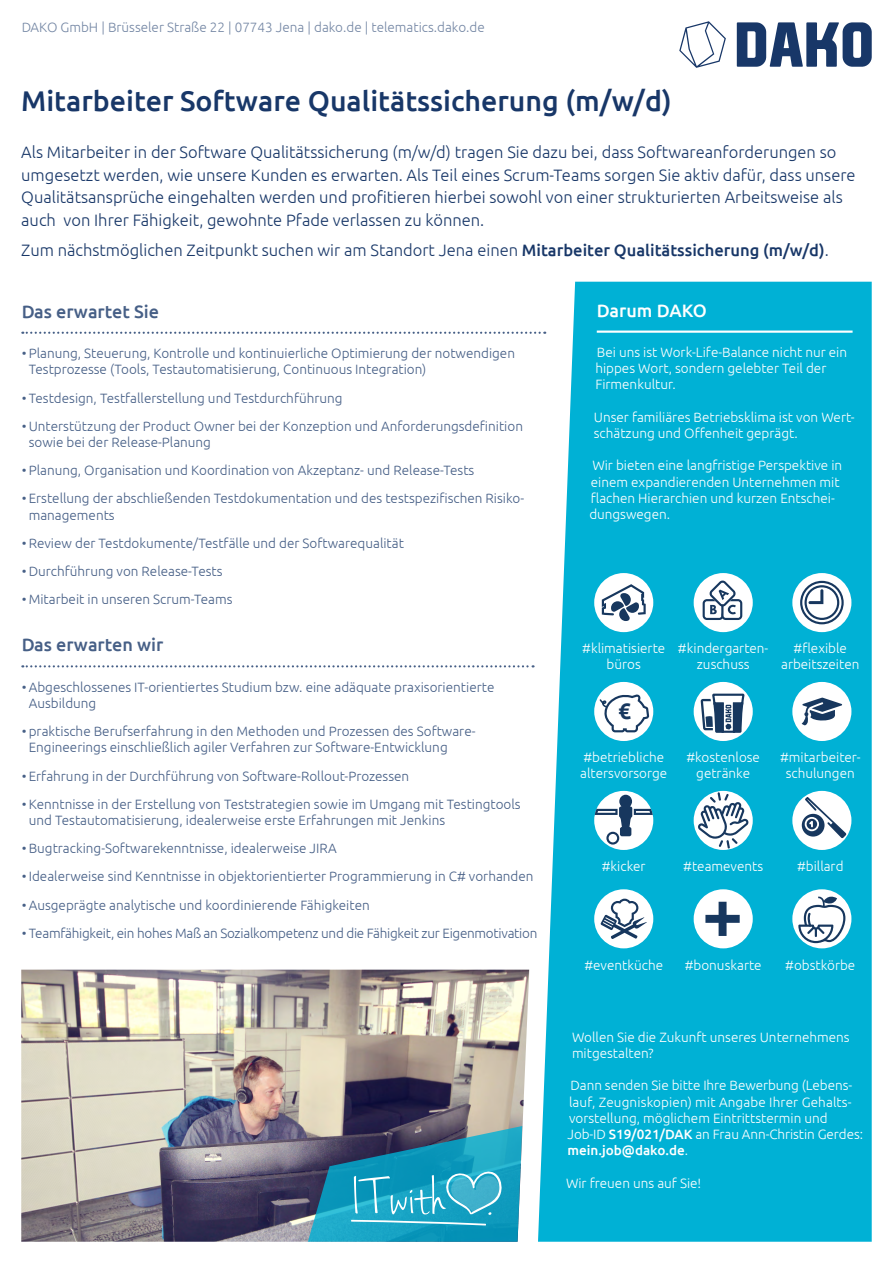
<style>
.page{position:relative;width:893px;height:1263px;background:#fff}
.page>*{position:absolute;margin:0;border:0;box-sizing:border-box;transform-origin:0 0}
.t1{font:500 28.5px "Ubuntu";color:#183768}
.t2{font:700 22.35px "Ubuntu";color:#17375e}
.t3{font:500 18px "Ubuntu";color:#183768}
.t4{font:500 18px "Ubuntu";color:#fff}
.t5{font:300 16.5px/22.5px "Ubuntu";color:#183768}
.t6{font:300 13.5px/16.2px "Ubuntu";color:#183768}
.t7{font:300 13.5px/16.2px "Ubuntu";color:#fff}
.t8{font:300 13.5px "Ubuntu";letter-spacing:-.02em;color:#183768}
.s1{font-weight:500}
</style>
<div class="page">
<svg style="left:538px;top:282px;width:334px;height:960px;background:#10b5d7"></svg>
<svg style="left:679px;top:21px;width:47px;height:47px"></svg>
<svg style="left:737px;top:22px;width:135px;height:45px"></svg>
<div style="left:792px;top:573px;width:59px;height:59px;background:#fff;border-radius:50%"></div>
<svg style="left:800px;top:581px;width:44px;height:43px"></svg>
<div style="left:594px;top:573px;width:59px;height:59px;background:#fff;border-radius:50%"></div>
<div style="left:594px;top:889px;width:59px;height:59px;background:#fff;border-radius:50%"></div>
<svg style="left:600px;top:899px;width:47px;height:40px"></svg>
<div style="left:694px;top:573px;width:59px;height:59px;background:#fff;border-radius:50%"></div>
<svg style="left:703px;top:580px;width:39px;height:40px"></svg>
<div style="left:792px;top:791px;width:59px;height:59px;background:#fff;border-radius:50%"></div>
<svg style="left:802px;top:797px;width:44px;height:41px"></svg>
<div style="left:792px;top:889px;width:59px;height:59px;background:#fff;border-radius:50%"></div>
<div style="left:694px;top:682px;width:59px;height:59px;background:#fff;border-radius:50%"></div>
<div style="left:594px;top:791px;width:59px;height:59px;background:#fff;border-radius:50%"></div>
<svg style="left:595px;top:795px;width:58px;height:49px"></svg>
<div style="left:694px;top:791px;width:59px;height:59px;background:#fff;border-radius:50%"></div>
<svg style="left:697px;top:792px;width:52px;height:56px"></svg>
<div style="left:694px;top:889px;width:59px;height:59px;background:#fff;border-radius:50%"></div>
<div style="left:792px;top:682px;width:59px;height:59px;background:#fff;border-radius:50%"></div>
<div style="left:594px;top:682px;width:59px;height:59px;background:#fff;border-radius:50%"></div>
<svg style="left:599px;top:694px;width:50px;height:38px"></svg>
<hr style="left:597px;top:331px;width:256px;height:2px;background:#fff">
<svg style="left:22px;top:332px;width:523px;height:2px"></svg>
<svg style="left:22px;top:665px;width:512px;height:2px"></svg>
<svg style="left:802px;top:698px;width:40px;height:27px"></svg>
<svg style="left:602px;top:584px;width:44px;height:37px"></svg>
<div style="left:712px;top:694px;width:32px;height:11px;border:2px solid #17375e"></div>
<svg style="left:701px;top:699px;width:44px;height:35px"></svg>
<svg style="left:798px;top:893px;width:47px;height:50px"></svg>
<svg style="left:705px;top:902px;width:35px;height:34px"></svg>
<img style="left:21px;top:970px;width:508px;height:272px">
<svg style="left:308px;top:1126px;width:214px;height:116px;background:#3091ae"></svg>
<p class="t6" style="left:21px;top:18px;width:465px">DAKO GmbH | Brüsseler Straße 22 | 07743 Jena | dako.de | telematics.dako.de</p>
<h1 class="t1" style="left:21px;top:83px;width:652px">Mitarbeiter Software Qualitätssicherung (m/w/d)</h1>
<p class="t5" style="left:21px;top:141px;width:836px">Als Mitarbeiter in der Software Qualitätssicherung (m/w/d) tragen Sie dazu bei, dass Softwareanforderungen so umgesetzt werden, wie unsere Kunden es erwarten. Als Teil eines Scrum-Teams sorgen Sie aktiv dafür, dass unsere Qualitätsansprüche eingehalten werden und profitieren hierbei sowohl von einer strukturierten Arbeitsweise als auch von Ihrer Fähigkeit, gewohnte Pfade verlassen zu können.</p>
<p class="t5" style="left:21px;top:238px;width:809px">Zum nächstmöglichen Zeitpunkt suchen wir am Standort Jena einen <span class="s1">Mitarbeiter Qualitätssicherung (m/w/d)</span>.</p>
<h3 class="t3" style="left:21px;top:300px;width:139px">Das erwartet Sie</h3>
<h3 class="t4" style="left:597px;top:299px;width:112px">Darum DAKO</h3>
<p class="t6" style="left:29px;top:345px;width:488px;text-indent:-8px">• Planung, Steuerung, Kontrolle und kontinuierliche Optimierung der notwendigen<br>Testprozesse (Tools, Testautomatisierung, Continuous Integration)</p>
<p class="t6" style="left:21px;top:389px;width:323px">• Testdesign, Testfallerstellung und Testdurchführung</p>
<p class="t6" style="left:29px;top:417px;width:496px;text-indent:-8px">• Unterstützung der Product Owner bei der Konzeption und Anforderungsdefinition sowie bei der Release-Planung</p>
<p class="t6" style="left:21px;top:462px;width:455px">• Planung, Organisation und Koordination von Akzeptanz- und Release-Tests</p>
<p class="t6" style="left:29px;top:490px;width:497px;text-indent:-8px">• Erstellung der abschließenden Testdokumentation und des testspezifischen Risiko&shy;managements</p>
<p class="t6" style="left:21px;top:534px;width:384px">• Review der Testdokumente/Testfälle und der Softwarequalität</p>
<p class="t6" style="left:21px;top:563px;width:203px">• Durchführung von Release-Tests</p>
<p class="t6" style="left:21px;top:591px;width:213px">• Mitarbeit in unseren Scrum-Teams</p>
<h3 class="t3" style="left:21px;top:634px;width:144px">Das erwarten wir</h3>
<p class="t6" style="left:29px;top:678px;width:467px;text-indent:-8px">• Abgeschlossenes IT-orientiertes Studium bzw. eine adäquate praxisorientierte<br>Ausbildung</p>
<p class="t6" style="left:29px;top:723px;width:448px;text-indent:-8px">• praktische Berufserfahrung in den Methoden und Prozessen des Software-<br>Engineerings einschließlich agiler Verfahren zur Software-Entwicklung</p>
<p class="t6" style="left:21px;top:767px;width:389px">• Erfahrung in der Durchführung von Software-Rollout-Prozessen</p>
<p class="t6" style="left:29px;top:795px;width:493px;text-indent:-8px">• Kenntnisse in der Erstellung von Teststrategien sowie im Umgang mit Testingtools und Testautomatisierung, idealerweise erste Erfahrungen mit Jenkins</p>
<p class="t6" style="left:21px;top:840px;width:317px">• Bugtracking-Softwarekenntnisse, idealerweise JIRA</p>
<p class="t6" style="left:21px;top:868px;width:514px">• Idealerweise sind Kenntnisse in objektorientierter Programmierung in C# vorhanden</p>
<p class="t6" style="left:21px;top:896px;width:350px">• Ausgeprägte analytische und koordinierende Fähigkeiten</p>
<p class="t8" style="left:21px;top:925px;width:518px">• Teamfähigkeit, ein hohes Maß an Sozialkompetenz und die Fähigkeit zur Eigenmotivation</p>
<p class="t7" style="left:595px;top:344px;width:253px">Bei uns ist Work-Life-Balance nicht nur ein hippes Wort, sondern gelebter Teil der<br>Firmenkultur.</p>
<p class="t7" style="left:594px;top:409px;width:262px">Unser familiäres Betriebsklima ist von Wert&shy;schätzung und Offenheit geprägt.</p>
<p class="t7" style="left:589px;top:457px;width:254px">Wir bieten eine langfristige Perspektive in einem expandierenden Unternehmen mit flachen Hierarchien und kurzen Entschei&shy;dungswegen.</p>
<p class="t7" style="left:582px;top:640px;width:85px;text-align:center">#klimatisierte büros</p>
<p class="t7" style="left:678px;top:640px;width:92px;text-align:center">#kindergarten&shy;zuschuss</p>
<p class="t7" style="left:781px;top:640px;width:80px;text-align:center">#flexible arbeitszeiten</p>
<h2 class="t2" style="left:618px;top:698px;width:14px">€</h2>
<p class="t7" style="left:580px;top:749px;width:88px">#betriebliche altersvorsorge</p>
<p class="t7" style="left:686px;top:749px;width:75px;text-align:center">#kostenlose getränke</p>
<p class="t7" style="left:780px;top:749px;width:82px;text-align:center">#mitarbeiter&shy;schulungen</p>
<p class="t7" style="left:602px;top:858px;width:45px">#kicker</p>
<p class="t7" style="left:683px;top:858px;width:81px">#teamevents</p>
<p class="t7" style="left:797px;top:858px;width:48px">#billard</p>
<p class="t7" style="left:584px;top:956px;width:80px">#eventküche</p>
<p class="t7" style="left:685px;top:956px;width:78px">#bonuskarte</p>
<p class="t7" style="left:785px;top:956px;width:72px">#obstkörbe</p>
<p class="t7" style="left:572px;top:1028px;width:279px">Wollen Sie die Zukunft unseres Unternehmens mitgestalten?</p>
<p class="t7" style="left:567px;top:1077px;width:297px">Dann senden Sie bitte Ihre Bewerbung (Lebens&shy;lauf, Zeugniskopien) mit Angabe Ihrer Gehalts&shy;vorstellung, möglichem Eintrittstermin und Job-ID <span class="s1">S19/021/DAK</span> an Frau Ann-Christin Gerdes: <span class="s1">mein.job@dako.de</span>.</p>
<p class="t7" style="left:566px;top:1174px;width:137px">Wir freuen uns auf Sie!</p>
</div>
